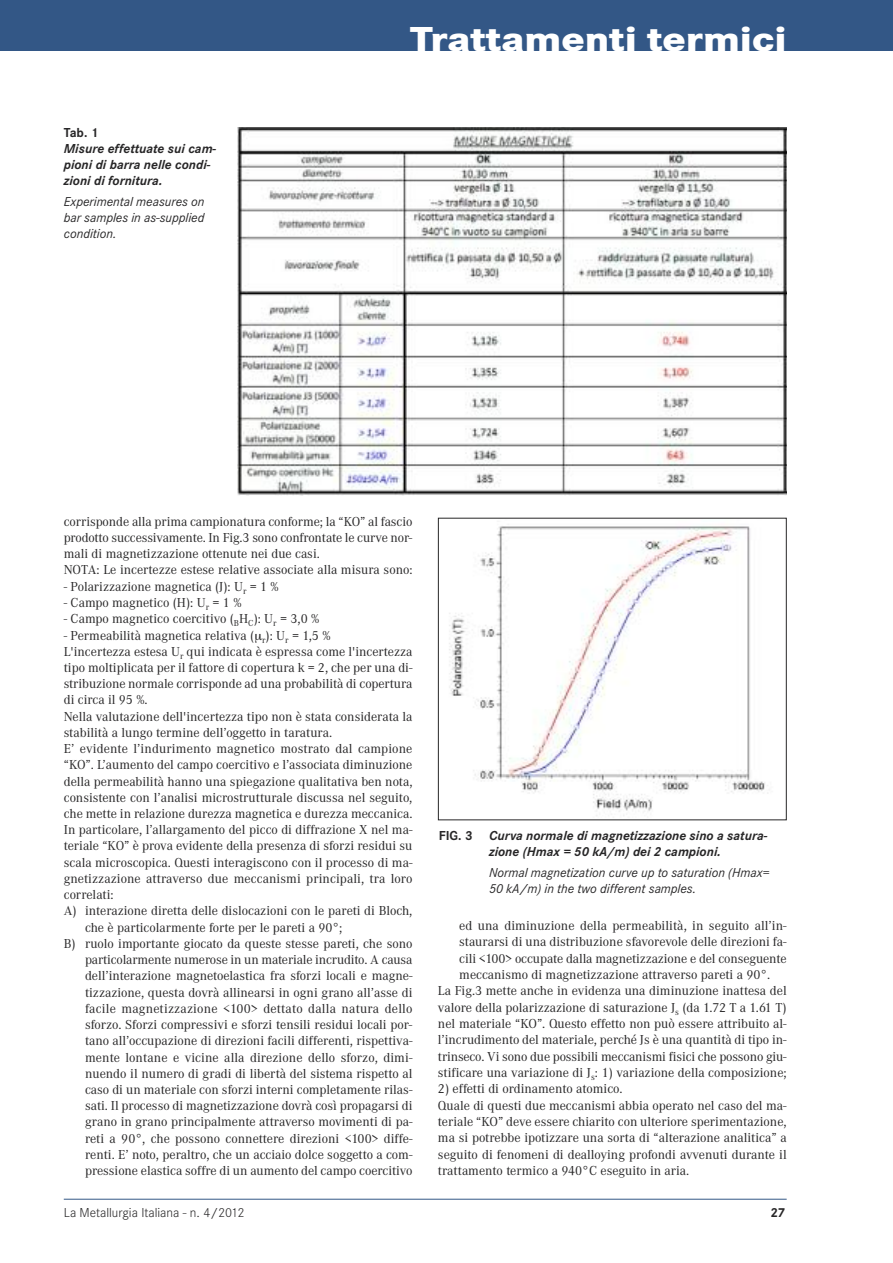
<style>
.page{position:relative;width:893px;height:1263px;background:#fff}
.page>*{position:absolute;margin:0;border:0;box-sizing:border-box;transform-origin:0 0}
.t1{font:800 36px "Corporate S";color:#fff;scale:1.14 1}
.t2{font:13.5px/16.4px "Corporate A";color:#272627}
.t3{font:italic 700 13.5px/16.2px "Corporate S";color:#272627}
.t4{font:italic 13.5px/16.2px "Corporate S";color:#272627;text-align:justify}
.t5{font:300 13.5px "Corporate S";color:#272627}
.t6{font:700 13.5px "Corporate S";color:#272627}
.s1{font-style:normal}
</style>
<div class="page">
<div style="left:0;top:0;width:893px;height:51px;background:#335786"></div>
<hr style="left:64px;top:1199px;width:723px;height:1px;background:#335786">
<img style="left:237px;top:128px;width:550px;height:367px">
<img style="left:449px;top:526px;width:319px;height:290px">
<div style="left:438px;top:518px;width:349px;height:302px;border:1px solid #272627"></div>
<p class="t6" style="left:64px;top:124px;width:36px">Tab. 1</p>
<p class="t3" style="left:64px;top:140px;width:154px">Misure effettuate sui cam&shy;pioni di barra nelle condi&shy;zioni di fornitura.</p>
<p class="t4" style="left:64px;top:193px;width:142px">Experimental measures on bar samples in as-supplied condition.</p>
<h1 class="t1" style="left:410px;top:18px;width:332px">Trattamenti termici</h1>
<p class="t2" style="left:64px;top:513px;width:350px">corrisponde alla prima campionatura conforme; la “KO” al fascio prodotto successivamente. In Fig.3 sono confrontate le curve nor&shy;mali di magnetizzazione ottenute nei due casi.<br>NOTA: Le incertezze estese relative associate alla misura sono:</p>
<p class="t2" style="left:64px;top:578px;width:217px">- Polarizzazione magnetica (J): U<sub>r</sub> = 1 %</p>
<p class="t2" style="left:64px;top:594px;width:179px">- Campo magnetico (H): U<sub>r</sub> = 1 %</p>
<p class="t2" style="left:64px;top:610px;width:257px">- Campo magnetico coercitivo (<sub>B</sub>H<sub>C</sub>): U<sub>r</sub> = 3,0 %</p>
<p class="t2" style="left:64px;top:627px;width:268px">- Permeabilità magnetica relativa ( <sub>r</sub>): U<sub>r</sub> = 1,5 %</p>
<p class="t2" style="left:64px;top:643px;width:350px">L'incertezza estesa U<sub>r</sub> qui indicata è espressa come l'incertezza</p>
<p class="t2" style="left:64px;top:659px;width:350px">tipo moltiplicata per il fattore di copertura k = 2, che per una di-</p>
<p class="t2" style="left:64px;top:675px;width:350px">stribuzione normale corrisponde ad una probabilità di copertura</p>
<p class="t2" style="left:64px;top:691px;width:85px">di circa il 95 %.</p>
<p class="t2" style="left:64px;top:708px;width:350px">Nella valutazione dell'incertezza tipo non è stata considerata la</p>
<p class="t2" style="left:64px;top:724px;width:270px">stabilità a lungo termine dell’oggetto in taratura.</p>
<p class="t2" style="left:64px;top:740px;width:350px">E’ evidente l’indurimento magnetico mostrato dal campione</p>
<p class="t2" style="left:64px;top:756px;width:350px">“KO”. L’aumento del campo coercitivo e l’associata diminuzione</p>
<p class="t2" style="left:64px;top:773px;width:350px">della permeabilità hanno una spiegazione qualitativa ben nota,</p>
<p class="t2" style="left:64px;top:789px;width:350px">consistente con l’analisi microstrutturale discussa nel seguito,</p>
<p class="t2" style="left:64px;top:805px;width:350px">che mette in relazione durezza magnetica e durezza meccanica.</p>
<p class="t2" style="left:64px;top:821px;width:350px">In particolare, l’allargamento del picco di diffrazione X nel ma-</p>
<p class="t2" style="left:64px;top:838px;width:350px">teriale “KO” è prova evidente della presenza di sforzi residui su</p>
<p class="t2" style="left:64px;top:854px;width:350px">scala microscopica. Questi interagiscono con il processo di ma-</p>
<p class="t2" style="left:64px;top:870px;width:350px">gnetizzazione attraverso due meccanismi principali, tra loro</p>
<p class="t2" style="left:64px;top:886px;width:51px">correlati:</p>
<p class="t2" style="left:64px;top:902px;width:350px">A) interazione diretta delle dislocazioni con le pareti di Bloch,</p>
<p class="t2" style="left:85px;top:919px;width:259px">che è particolarmente forte per le pareti a 90°;</p>
<p class="t2" style="left:64px;top:935px;width:350px">B) ruolo importante giocato da queste stesse pareti, che sono</p>
<p class="t2" style="left:85px;top:951px;width:329px">particolarmente numerose in un materiale incrudito. A causa</p>
<p class="t2" style="left:85px;top:967px;width:329px">dell’interazione magnetoelastica fra sforzi locali e magne-</p>
<p class="t2" style="left:85px;top:984px;width:329px">tizzazione, questa dovrà allinearsi in ogni grano all’asse di</p>
<p class="t2" style="left:85px;top:1000px;width:329px">facile magnetizzazione &lt;100&gt; dettato dalla natura dello</p>
<p class="t2" style="left:85px;top:1016px;width:329px">sforzo. Sforzi compressivi e sforzi tensili residui locali por-</p>
<p class="t2" style="left:85px;top:1032px;width:329px">tano all’occupazione di direzioni facili differenti, rispettiva-</p>
<p class="t2" style="left:85px;top:1049px;width:329px">mente lontane e vicine alla direzione dello sforzo, dimi-</p>
<p class="t2" style="left:85px;top:1065px;width:329px">nuendo il numero di gradi di libertà del sistema rispetto al</p>
<p class="t2" style="left:85px;top:1081px;width:329px">caso di un materiale con sforzi interni completamente rilas-</p>
<p class="t2" style="left:85px;top:1097px;width:329px">sati. Il processo di magnetizzazione dovrà così propagarsi di</p>
<p class="t2" style="left:85px;top:1113px;width:329px">grano in grano principalmente attraverso movimenti di pa-</p>
<p class="t2" style="left:85px;top:1130px;width:329px">reti a 90°, che possono connettere direzioni &lt;100&gt; diffe-</p>
<p class="t2" style="left:85px;top:1146px;width:329px">renti. E’ noto, peraltro, che un acciaio dolce soggetto a com-</p>
<p class="t2" style="left:85px;top:1162px;width:329px">pressione elastica soffre di un aumento del campo coercitivo</p>
<p class="t3" style="left:439px;top:827px;width:330px;text-align:center"><span class="s1">FIG. 3</span> Curva normale di magnetizzazione sino a satura&shy;zione (Hmax = 50 kA/m) dei 2 campioni.</p>
<p class="t4" style="left:489px;top:864px;width:282px">Normal magnetization curve up to saturation (Hmax=<br>50 kA/m) in the two different samples.</p>
<p class="t2" style="left:459px;top:917px;width:329px">ed una diminuzione della permeabilità, in seguito all’in-</p>
<p class="t2" style="left:459px;top:934px;width:329px">staurarsi di una distribuzione sfavorevole delle direzioni fa-</p>
<p class="t2" style="left:459px;top:950px;width:329px">cili &lt;100&gt; occupate dalla magnetizzazione e del conseguente</p>
<p class="t2" style="left:459px;top:966px;width:313px">meccanismo di magnetizzazione attraverso pareti a 90°.</p>
<p class="t2" style="left:438px;top:983px;width:350px">La Fig.3 mette anche in evidenza una diminuzione inattesa del</p>
<p class="t2" style="left:438px;top:999px;width:350px">valore della polarizzazione di saturazione J<sub>s</sub> (da 1.72 T a 1.61 T)</p>
<p class="t2" style="left:438px;top:1015px;width:350px">nel materiale “KO”. Questo effetto non può essere attribuito al-</p>
<p class="t2" style="left:438px;top:1032px;width:350px">l’incrudimento del materiale, perché Js è una quantità di tipo in-</p>
<p class="t2" style="left:438px;top:1048px;width:350px">trinseco. Vi sono due possibili meccanismi fisici che possono giu-</p>
<p class="t2" style="left:438px;top:1064px;width:350px">stificare una variazione di J<sub>s</sub>: 1) variazione della composizione;</p>
<p class="t2" style="left:438px;top:1081px;width:350px">2) effetti di ordinamento atomico.<br>Quale di questi due meccanismi abbia operato nel caso del ma&shy;teriale “KO” deve essere chiarito con ulteriore sperimentazione, ma si potrebbe ipotizzare una sorta di “alterazione analitica” a seguito di fenomeni di dealloying profondi avvenuti durante il trattamento termico a 940°C eseguito in aria.</p>
<p class="t5" style="left:64px;top:1204px;width:182px">La Metallurgia Italiana - n. 4/2012</p>
<p class="t6" style="left:771px;top:1204px;width:16px">27</p>
</div>
